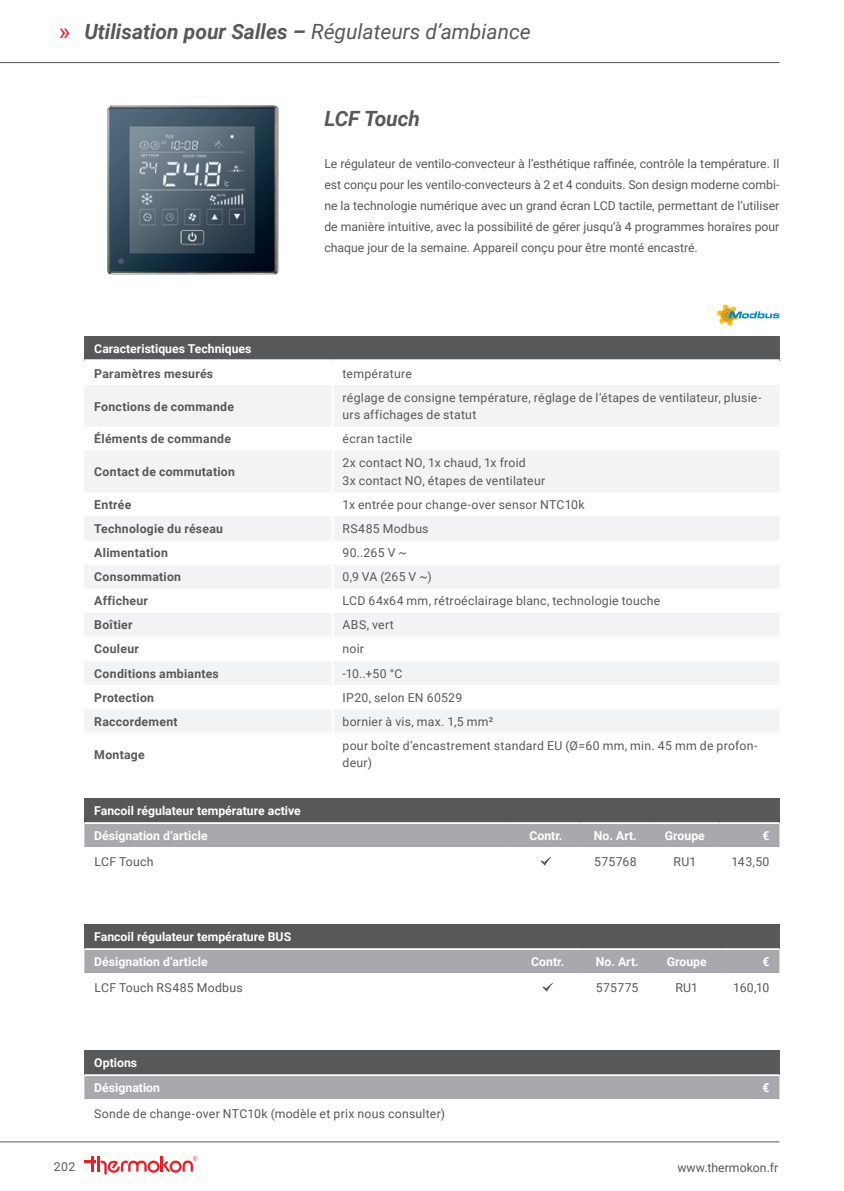
<style>
.page{position:relative;width:844px;height:1191px;background:#fff}
.page>*{position:absolute;margin:0;border:0;box-sizing:border-box;transform-origin:0 0}
.t1{font:italic 700 21px "Roboto";color:#57585a}
.t2{font:12.25px/21px "Roboto";letter-spacing:.02em;color:#57585a}
.t3{font:700 12.25px "Roboto";letter-spacing:.02em;color:#57585a}
.t4{font:700 12.25px/24.8px "Roboto";color:#fff}
.t5{font:12.25px "Roboto";color:#57585a}
.s1{font-weight:400;font-style:normal;font-size:24.5px;color:#ee1d23}
.s2{font-weight:400}
</style>
<div class="page">
<hr style="left:0;top:1141px;width:779px;height:1px;background:#57585a">
<svg style="left:84px;top:1156px;width:11px;height:15px"></svg>
<hr style="left:97px;top:1156px;width:3px;height:15px;background:#ee1d23">
<svg style="left:101px;top:1156px;width:96px;height:18px"></svg>
<hr style="left:0;top:62px;width:779px;height:1px;background:#57585a">
<div style="left:84px;top:336px;width:695px;height:24px;background:#57585a"></div>
<svg style="left:85px;top:385px;width:694px;height:348px;fill:#f2f3f4"></svg>
<hr style="left:84px;top:359px;width:248px;height:2px;background:#fff">
<hr style="left:332px;top:359px;width:447px;height:2px;background:#fff">
<hr style="left:331px;top:385px;width:2px;height:42px;background:#fff">
<hr style="left:331px;top:427px;width:2px;height:24px;background:#fff">
<hr style="left:331px;top:451px;width:2px;height:41px;background:#fff">
<hr style="left:331px;top:492px;width:2px;height:24px;background:#fff">
<hr style="left:331px;top:516px;width:2px;height:24px;background:#fff">
<hr style="left:331px;top:661px;width:2px;height:24px;background:#fff">
<hr style="left:331px;top:540px;width:2px;height:24px;background:#fff">
<hr style="left:331px;top:564px;width:2px;height:24px;background:#fff">
<hr style="left:331px;top:588px;width:2px;height:25px;background:#fff">
<hr style="left:331px;top:613px;width:2px;height:24px;background:#fff">
<hr style="left:331px;top:637px;width:2px;height:24px;background:#fff">
<hr style="left:331px;top:685px;width:2px;height:24px;background:#fff">
<hr style="left:331px;top:709px;width:2px;height:24px;background:#fff">
<div style="left:84px;top:798px;width:695px;height:25px;background:#57585a"></div>
<div style="left:84px;top:824px;width:695px;height:23px;background:#a8a9ad"></div>
<hr style="left:84px;top:822px;width:427px;height:2px;background:#fff">
<hr style="left:511px;top:822px;width:69px;height:2px;background:#fff">
<hr style="left:580px;top:822px;width:70px;height:2px;background:#fff">
<hr style="left:650px;top:822px;width:69px;height:2px;background:#fff">
<hr style="left:719px;top:822px;width:60px;height:2px;background:#fff">
<svg style="left:540px;top:857px;width:11px;height:8px"></svg>
<div style="left:84px;top:924px;width:695px;height:25px;background:#57585a"></div>
<div style="left:84px;top:950px;width:695px;height:23px;background:#a8a9ad"></div>
<hr style="left:84px;top:948px;width:429px;height:2px;background:#fff">
<hr style="left:513px;top:948px;width:69px;height:2px;background:#fff">
<hr style="left:582px;top:948px;width:69px;height:2px;background:#fff">
<hr style="left:651px;top:948px;width:70px;height:2px;background:#fff">
<hr style="left:721px;top:948px;width:58px;height:2px;background:#fff">
<svg style="left:542px;top:983px;width:11px;height:8px"></svg>
<div style="left:84px;top:1050px;width:695px;height:25px;background:#57585a"></div>
<div style="left:84px;top:1076px;width:695px;height:23px;background:#a8a9ad"></div>
<hr style="left:84px;top:1074px;width:625px;height:2px;background:#fff">
<hr style="left:709px;top:1074px;width:70px;height:2px;background:#fff">
<div style="left:108px;top:106px;width:171px;height:169px;background:#231f20;opacity:.5"></div>
<img style="left:107px;top:105px;width:169px;height:168px">
<svg style="left:717px;top:304px;width:62px;height:21px"></svg>
<h1 class="t1" style="left:59px;top:17px;width:473px"><span class="s1">»</span> Utilisation pour Salles – <span class="s2">Régulateurs d‘ambiance</span></h1>
<h1 class="t1" style="left:324px;top:104px;width:97px">LCF Touch</h1>
<p class="t2" style="left:324px;top:153px;width:456px;text-align:justify">Le régulateur de ventilo-convecteur à l‘esthétique raffinée, contrôle la température. Il est conçu pour les ventilo-convecteurs à 2 et 4 conduits. Son design moderne combi&shy;ne la technologie numérique avec un grand écran LCD tactile, permettant de l‘utiliser de manière intuitive, avec la possibilité de gérer jusqu‘à 4 programmes horaires pour chaque jour de la semaine. Appareil conçu pour être monté encastré.</p>
<p class="t4" style="left:94px;top:335px;width:159px">Caracteristiques Techniques</p>
<p class="t3" style="left:94px;top:365px;width:120px">Paramètres mesurés</p>
<p class="t2" style="left:342px;top:362px;width:71px">température</p>
<p class="t3" style="left:94px;top:397px;width:141px">Fonctions de commande</p>
<p class="t2" style="left:342px;top:388px;width:420px;line-height:17.5px">réglage de consigne température, réglage de l‘étapes de ventilateur, plusie&shy;urs affichages de statut</p>
<p class="t3" style="left:94px;top:430px;width:138px">Éléments de commande</p>
<p class="t2" style="left:342px;top:428px;width:71px">écran tactile</p>
<p class="t3" style="left:94px;top:463px;width:142px">Contact de commutation</p>
<p class="t2" style="left:342px;top:454px;width:204px;line-height:17.5px">2x contact NO, 1x chaud, 1x froid<br>3x contact NO, étapes de ventilateur</p>
<p class="t3" style="left:94px;top:496px;width:39px">Entrée</p>
<p class="t2" style="left:342px;top:494px;width:244px">1x entrée pour change-over sensor NTC10k</p>
<p class="t3" style="left:94px;top:520px;width:130px">Technologie du réseau</p>
<p class="t2" style="left:342px;top:518px;width:88px">RS485 Modbus</p>
<p class="t3" style="left:94px;top:544px;width:75px">Alimentation</p>
<p class="t2" style="left:342px;top:542px;width:66px">90..265 V ~</p>
<p class="t3" style="left:94px;top:568px;width:88px">Consommation</p>
<p class="t2" style="left:342px;top:566px;width:91px">0,9 VA (265 V ~)</p>
<p class="t3" style="left:94px;top:592px;width:55px">Afficheur</p>
<p class="t2" style="left:342px;top:590px;width:319px">LCD 64x64 mm, rétroéclairage blanc, technologie touche</p>
<p class="t3" style="left:94px;top:616px;width:40px">Boîtier</p>
<p class="t2" style="left:342px;top:614px;width:53px">ABS, vert</p>
<p class="t3" style="left:94px;top:640px;width:46px">Couleur</p>
<p class="t2" style="left:342px;top:638px;width:23px">noir</p>
<p class="t3" style="left:94px;top:664px;width:126px">Conditions ambiantes</p>
<p class="t2" style="left:342px;top:662px;width:62px">-10..+50 °C</p>
<p class="t3" style="left:94px;top:688px;width:61px">Protection</p>
<p class="t2" style="left:342px;top:686px;width:121px">IP20, selon EN 60529</p>
<p class="t3" style="left:94px;top:713px;width:85px">Raccordement</p>
<p class="t2" style="left:342px;top:710px;width:152px">bornier à vis, max. 1,5 mm²</p>
<p class="t3" style="left:94px;top:745px;width:52px">Montage</p>
<p class="t2" style="left:342px;top:736px;width:416px;line-height:17.5px">pour boîte d‘encastrement standard EU (Ø=60 mm, min. 45 mm de profon&shy;deur)</p>
<p class="t4" style="left:94px;top:798px;width:208px">Fancoil régulateur température active<br>Désignation d‘article</p>
<p class="t4" style="left:529px;top:823px;width:34px">Contr.</p>
<p class="t4" style="left:593px;top:823px;width:44px">No. Art.</p>
<p class="t4" style="left:664px;top:823px;width:41px">Groupe</p>
<p class="t4" style="left:762px;top:823px;width:9px">€</p>
<p class="t2" style="left:94px;top:850px;width:61px">LCF Touch</p>
<p class="t2" style="left:594px;top:850px;width:44px">575768</p>
<p class="t2" style="left:673px;top:850px;width:24px">RU1</p>
<p class="t2" style="left:731px;top:850px;width:40px">143,50</p>
<p class="t4" style="left:94px;top:924px;width:198px">Fancoil régulateur température BUS<br>Désignation d‘article</p>
<p class="t4" style="left:531px;top:949px;width:34px">Contr.</p>
<p class="t4" style="left:595px;top:949px;width:44px">No. Art.</p>
<p class="t4" style="left:666px;top:949px;width:41px">Groupe</p>
<p class="t4" style="left:762px;top:949px;width:9px">€</p>
<p class="t2" style="left:94px;top:976px;width:150px">LCF Touch RS485 Modbus</p>
<p class="t2" style="left:595px;top:976px;width:44px">575775</p>
<p class="t2" style="left:675px;top:976px;width:24px">RU1</p>
<p class="t2" style="left:733px;top:976px;width:38px">160,10</p>
<p class="t2" style="left:54px;top:1155px;width:23px">202</p>
<p class="t4" style="left:94px;top:1050px;width:67px">Options<br>Désignation</p>
<p class="t2" style="left:94px;top:1102px;width:352px">Sonde de change-over NTC10k (modèle et prix nous consulter)</p>
<p class="t4" style="left:762px;top:1075px;width:9px">€</p>
<p class="t5" style="left:677px;top:1159px;width:102px">www.thermokon.fr</p>
</div>
